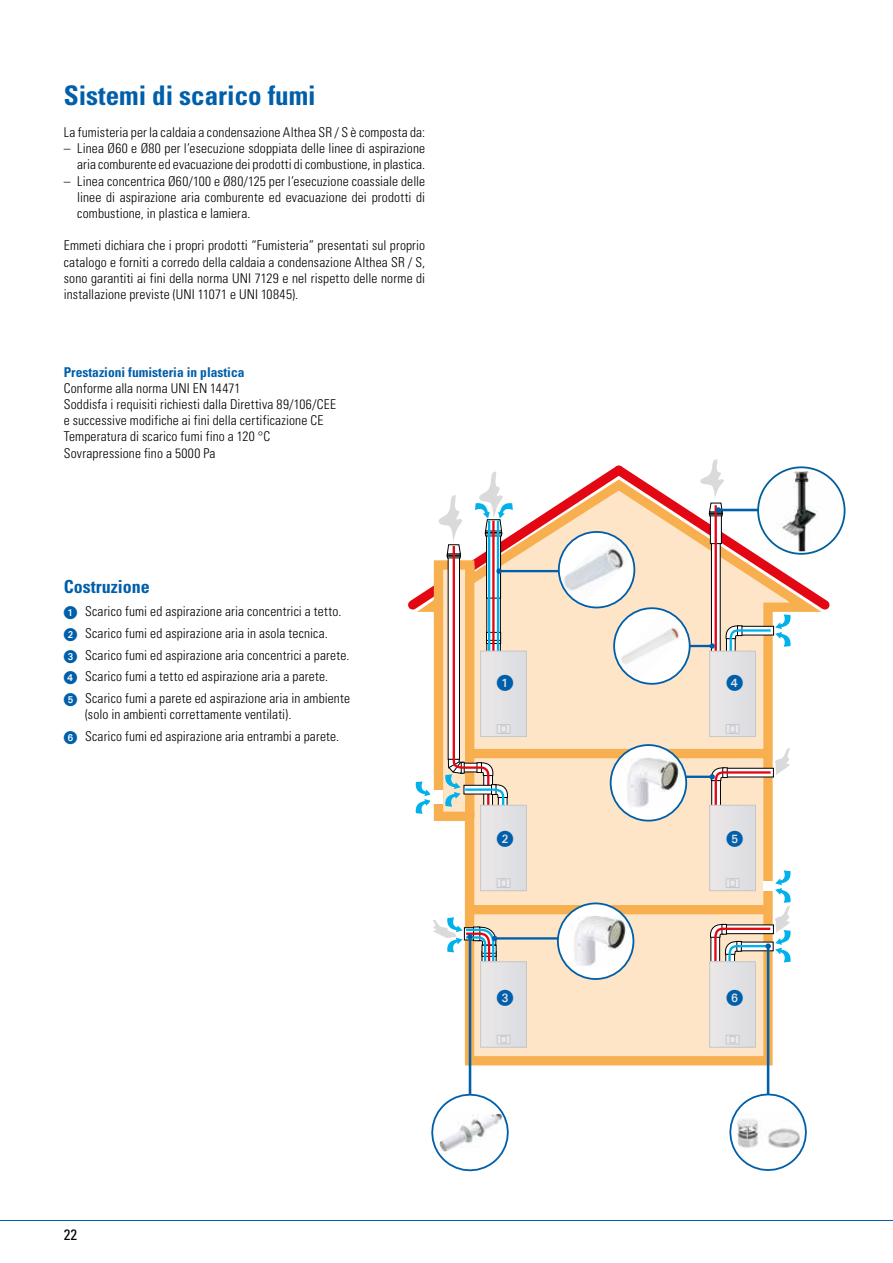
<style>
.page{position:relative;width:893px;height:1263px;background:#fff}
.page>*{position:absolute;margin:0;border:0;box-sizing:border-box;transform-origin:0 0}
.t1{font:700 condensed 27px "Univers";color:#005faa}
.t2{font:700 condensed 18px "Univers";color:#005faa}
.t3{font:16.65px "European Pi One";color:#005faa}
.t4{font:condensed 15px "Univers";color:#000}
.t5{font:300 condensed 13.5px/16.2px "Univers";letter-spacing:.01em;color:#000}
.t6{font:700 condensed 13.5px "Univers";color:#005faa}
.s1{font-family:"European Pi One";font-weight:400;font-stretch:normal;color:#005faa}
</style>
<div class="page">
<hr style="left:0;top:1220px;width:893px;height:1px;background:#005faa">
<svg style="left:464px;top:970px;width:309px;height:100px;background:#fbdcb6"></svg>
<hr style="left:469px;top:936px;width:2px;height:159px;background:#005faa">
<hr style="left:767px;top:946px;width:2px;height:148px;background:#005faa">
<img style="left:838px;top:486px;width:7px;height:49px">
<svg style="left:558px;top:903px;width:75px;height:76px"></svg>
<svg style="left:431px;top:1090px;width:78px;height:81px"></svg>
<svg style="left:729px;top:1087px;width:78px;height:84px"></svg>
<svg style="left:408px;top:459px;width:430px;height:511px"></svg>
<div style="left:481px;top:962px;width:45px;height:85px;background:#e2e1e4"></div>
<div style="left:480px;top:961px;width:47px;height:86px;border:1px solid #c6c6c6"></div>
<div style="left:497px;top:1035px;width:13px;height:9px;border:1px solid #c7c7ca"></div>
<div style="left:710px;top:962px;width:45px;height:85px;background:#e2e1e4"></div>
<div style="left:709px;top:961px;width:47px;height:86px;border:1px solid #c6c6c6"></div>
<div style="left:726px;top:1035px;width:13px;height:9px;border:1px solid #c7c7ca"></div>
<h1 class="t1" style="left:64px;top:78px;width:253px">Sistemi di scarico fumi</h1>
<p class="t5" style="left:64px;top:124px;width:363px">La fumisteria per la caldaia a condensazione Althea SR / S è composta da:</p>
<p class="t5" style="left:64px;top:140px;width:363px;text-align:right">– Linea Ø60 e Ø80 per l’esecuzione sdoppiata delle linee di aspirazione aria comburente ed evacuazione dei prodotti di combustione, in plastica.</p>
<p class="t5" style="left:77px;top:173px;width:349px;text-align:justify;text-indent:-14px">– Linea concentrica Ø60/100 e Ø80/125 per l’esecuzione coassiale delle linee di aspirazione aria comburente ed evacuazione dei prodotti di combustione, in plastica e lamiera.</p>
<p class="t5" style="left:64px;top:237px;width:363px;text-align:justify">Emmeti dichiara che i propri prodotti “Fumisteria” presentati sul proprio catalogo e forniti a corredo della caldaia a condensazione Althea SR / S, sono garantiti ai fini della norma UNI 7129 e nel rispetto delle norme di installazione previste (UNI 11071 e UNI 10845).</p>
<p class="t6" style="left:64px;top:363px;width:182px">Prestazioni fumisteria in plastica</p>
<p class="t5" style="left:64px;top:380px;width:274px">Conforme alla norma UNI EN 14471<br>Soddisfa i requisiti richiesti dalla Direttiva 89/106/CEE e successive modifiche ai fini della certificazione CE Temperatura di scarico fumi fino a 120 °C Sovrapressione fino a 5000 Pa</p>
<h2 class="t2" style="left:64px;top:575px;width:88px">Costruzione</h2>
<p class="t5" style="left:64px;top:601px;width:288px;line-height:21.8px"><span class="s1">1</span> Scarico fumi ed aspirazione aria concentrici a tetto.<br><span class="s1">2</span> Scarico fumi ed aspirazione aria in asola tecnica.<br><span class="s1">3</span> Scarico fumi ed aspirazione aria concentrici a parete.<br><span class="s1">4</span> Scarico fumi a tetto ed aspirazione aria a parete.<br><span class="s1">5</span> Scarico fumi a parete ed aspirazione aria in ambiente</p>
<p class="t5" style="left:64px;top:704px;width:277px;line-height:21.8px;text-indent:21px">(solo in ambienti correttamente ventilati).<br><span class="s1">6</span> Scarico fumi ed aspirazione aria entrambi a parete.</p>
<p class="t3" style="left:497px;top:674px;width:18px">1</p>
<p class="t3" style="left:497px;top:829px;width:18px">2</p>
<p class="t3" style="left:726px;top:674px;width:18px">4</p>
<p class="t3" style="left:726px;top:829px;width:18px">5</p>
<p class="t3" style="left:497px;top:988px;width:18px">3</p>
<p class="t3" style="left:726px;top:988px;width:18px">6</p>
<p class="t4" style="left:64px;top:1225px;width:15px">22</p>
</div>
